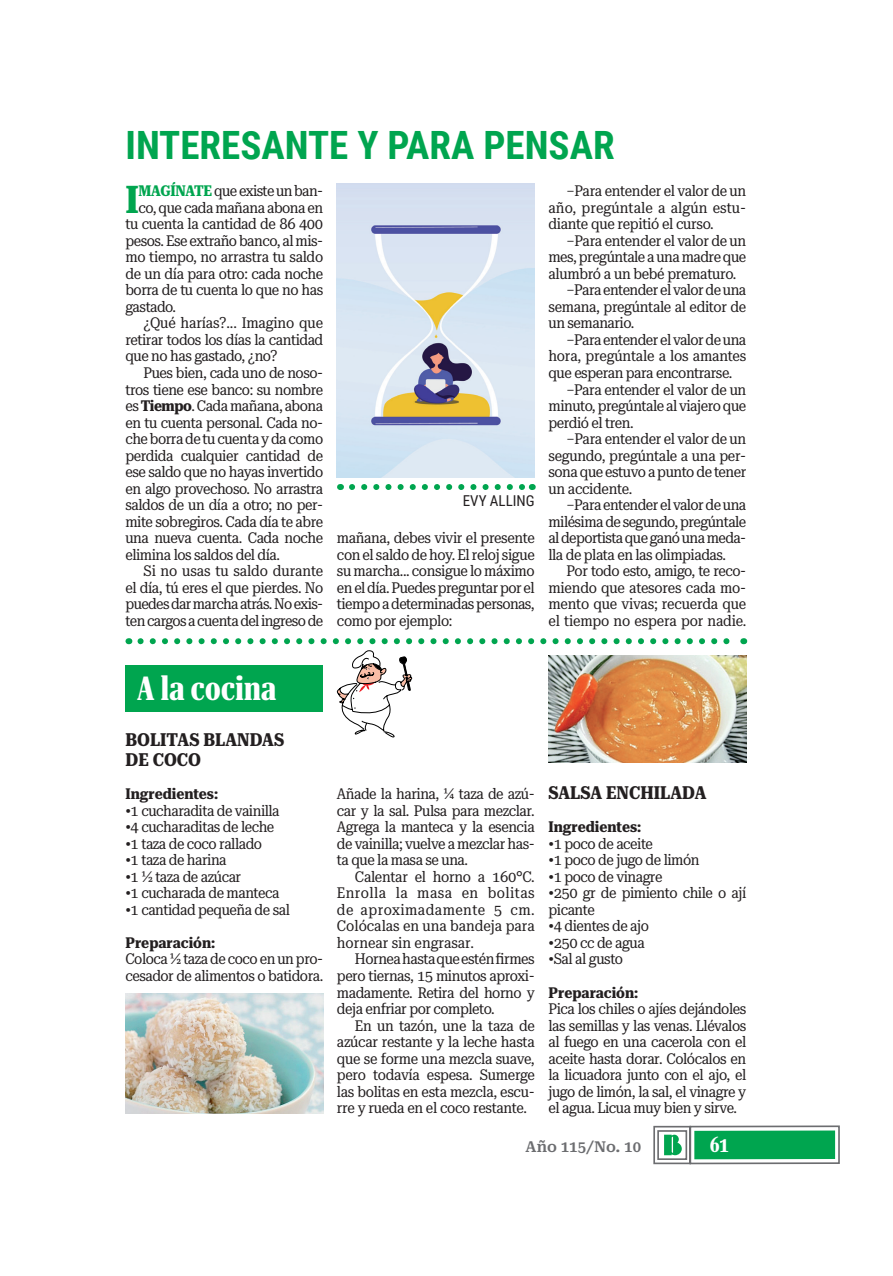
<style>
.page{position:relative;width:893px;height:1276px;background:#fff}
.page>*{position:absolute;margin:0;border:0;box-sizing:border-box;transform-origin:0 0}
.t1{font:700 39px "Roboto Condensed";color:#00a54f}
.t2{font:700 38.25px "Roboto Serif 28 pt Condensed";color:#00a54f}
.t3{font:700 ultra-condensed 33px "Roboto Serif 120 pt";letter-spacing:.01em;color:#fff}
.t4{font:700 ultra-condensed 21px "Roboto Serif 120 pt";color:#fff}
.t5{font:700 18px/20.7px "Roboto Serif 28 pt Condensed";color:#231f20}
.t6{font:15px/16.5px "Roboto Serif 28 pt Condensed";letter-spacing:-.03em;color:#231f20;text-align:justify}
.t7{font:700 15px "Roboto Serif 28 pt Condensed";color:#231f20}
.t8{font:15px "Roboto Serif 28 pt Condensed";letter-spacing:-.01em;color:#231f20}
.t9{font:15px "Roboto Serif 28 pt Condensed";letter-spacing:-.005em;color:#231f20}
.t10{font:600 15px "Roboto Serif";color:#6c6d70}
.t11{font:15px "Roboto Condensed";color:#231f20}
.s1{font-weight:700;color:#00a54f}
.s2{font-weight:700}
</style>
<div class="page">
<svg style="left:653px;top:1125px;width:187px;height:40px"></svg>
<div style="left:694px;top:1130px;width:141px;height:29px;background:#00a54f"></div>
<img style="left:125px;top:993px;width:198px;height:120px">
<svg style="left:336px;top:650px;width:76px;height:87px"></svg>
<div style="left:125px;top:665px;width:198px;height:47px;background:#00a54f"></div>
<svg style="left:140px;top:638px;width:590px;height:6px"></svg>
<img style="left:548px;top:656px;width:198px;height:106px">
<img style="left:337px;top:184px;width:198px;height:293px">
<svg style="left:352px;top:484px;width:173px;height:6px"></svg>
<h1 class="t1" style="left:125px;top:123px;width:491px">INTERESANTE Y PARA PENSAR</h1>
<h2 class="t2" style="left:125px;top:177px;width:15px">I</h2>
<p class="t6" style="left:139px;top:183px;width:186px"><span class="s1">MAGÍNATE</span> que existe un ban-</p>
<p class="t6" style="left:548px;top:183px;width:199px;text-indent:18px">–Para entender el valor de un año, pregúntale a algún estu&shy;diante que repitió el curso.</p>
<p class="t6" style="left:566px;top:232px;width:181px">–Para entender el valor de un</p>
<p class="t6" style="left:548px;top:249px;width:199px">mes, pregúntale a una madre que</p>
<p class="t6" style="left:548px;top:265px;width:189px">alumbró a un bebé prematuro.</p>
<p class="t6" style="left:566px;top:282px;width:181px">–Para entender el valor de una</p>
<p class="t6" style="left:548px;top:298px;width:199px">semana, pregúntale al editor de</p>
<p class="t6" style="left:548px;top:315px;width:87px">un semanario.</p>
<p class="t6" style="left:566px;top:331px;width:181px">–Para entender el valor de una</p>
<p class="t6" style="left:548px;top:348px;width:199px">hora, pregúntale a los amantes</p>
<p class="t6" style="left:548px;top:365px;width:185px">que esperan para encontrarse.</p>
<p class="t6" style="left:566px;top:381px;width:181px">–Para entender el valor de un</p>
<p class="t6" style="left:548px;top:398px;width:199px">minuto, pregúntale al viajero que</p>
<p class="t6" style="left:548px;top:414px;width:87px">perdió el tren.</p>
<p class="t6" style="left:566px;top:431px;width:181px">–Para entender el valor de un</p>
<p class="t6" style="left:548px;top:447px;width:199px">segundo, pregúntale a una per-</p>
<p class="t6" style="left:548px;top:464px;width:199px">sona que estuvo a punto de tener</p>
<p class="t6" style="left:548px;top:480px;width:85px">un accidente.</p>
<p class="t6" style="left:566px;top:497px;width:181px">–Para entender el valor de una</p>
<p class="t6" style="left:548px;top:513px;width:199px">milésima de segundo, pregúntale</p>
<p class="t6" style="left:548px;top:530px;width:199px">al deportista que ganó una meda-</p>
<p class="t6" style="left:548px;top:546px;width:179px">lla de plata en las olimpiadas.</p>
<p class="t6" style="left:566px;top:563px;width:181px">Por todo esto, amigo, te reco-</p>
<p class="t6" style="left:548px;top:579px;width:199px">miendo que atesores cada mo-</p>
<p class="t6" style="left:548px;top:596px;width:199px">mento que vivas; recuerda que</p>
<p class="t6" style="left:548px;top:612px;width:199px">el tiempo no espera por nadie.</p>
<p class="t6" style="left:139px;top:199px;width:186px">co, que cada mañana abona en</p>
<p class="t6" style="left:125px;top:216px;width:199px">tu cuenta la cantidad de 86 400</p>
<p class="t6" style="left:125px;top:232px;width:199px">pesos. Ese extraño banco, al mis-</p>
<p class="t6" style="left:125px;top:249px;width:199px">mo tiempo, no arrastra tu saldo</p>
<p class="t6" style="left:125px;top:265px;width:199px">de un día para otro: cada noche</p>
<p class="t6" style="left:125px;top:282px;width:199px">borra de tu cuenta lo que no has</p>
<p class="t6" style="left:125px;top:298px;width:52px">gastado.</p>
<p class="t8" style="left:143px;top:314px;width:181px">¿Qué harías?... Imagino que</p>
<p class="t6" style="left:125px;top:331px;width:199px">retirar todos los días la cantidad</p>
<p class="t6" style="left:125px;top:348px;width:154px">que no has gastado, ¿no?</p>
<p class="t6" style="left:143px;top:365px;width:181px">Pues bien, cada uno de noso-</p>
<p class="t6" style="left:125px;top:381px;width:199px">tros tiene ese banco: su nombre</p>
<p class="t6" style="left:125px;top:398px;width:199px">es <span class="s2">Tiempo</span>. Cada mañana, abona</p>
<p class="t6" style="left:125px;top:414px;width:199px">en tu cuenta personal. Cada no-</p>
<p class="t6" style="left:125px;top:431px;width:199px">che borra de tu cuenta y da como</p>
<p class="t6" style="left:125px;top:447px;width:199px">perdida cualquier cantidad de</p>
<p class="t6" style="left:125px;top:464px;width:199px">ese saldo que no hayas invertido</p>
<p class="t6" style="left:125px;top:480px;width:199px">en algo provechoso. No arrastra</p>
<p class="t6" style="left:125px;top:497px;width:199px">saldos de un día a otro; no per-</p>
<p class="t6" style="left:125px;top:513px;width:199px">mite sobregiros. Cada día te abre</p>
<p class="t6" style="left:125px;top:530px;width:199px">una nueva cuenta. Cada noche</p>
<p class="t6" style="left:125px;top:546px;width:156px">elimina los saldos del día.</p>
<p class="t9" style="left:143px;top:562px;width:181px">Si no usas tu saldo durante</p>
<p class="t6" style="left:125px;top:579px;width:199px">el día, tú eres el que pierdes. No</p>
<p class="t6" style="left:125px;top:596px;width:199px">puedes dar marcha atrás. No exis-</p>
<p class="t6" style="left:125px;top:612px;width:199px">ten cargos a cuenta del ingreso de</p>
<p class="t11" style="left:463px;top:492px;width:73px">EVY ALLING</p>
<p class="t6" style="left:337px;top:530px;width:199px">mañana, debes vivir el presente con el saldo de hoy. El reloj sigue su marcha... consigue lo máximo en el día. Puedes preguntar por el tiempo a determinadas personas, como por ejemplo:</p>
<h3 class="t3" style="left:137px;top:669px;width:141px">A la cocina</h3>
<p class="t5" style="left:125px;top:729px;width:160px">BOLITAS BLANDAS<br>DE COCO</p>
<p class="t7" style="left:125px;top:785px;width:94px">Ingredientes:</p>
<p class="t6" style="left:125px;top:802px;width:156px">•1 cucharadita de vainilla</p>
<p class="t6" style="left:125px;top:819px;width:150px">•4 cucharaditas de leche</p>
<p class="t6" style="left:125px;top:835px;width:138px">•1 taza de coco rallado</p>
<p class="t6" style="left:125px;top:852px;width:103px">•1 taza de harina</p>
<p class="t6" style="left:125px;top:868px;width:117px">•1 ½ taza de azúcar</p>
<p class="t6" style="left:125px;top:885px;width:155px">•1 cucharada de manteca</p>
<p class="t6" style="left:125px;top:901px;width:166px">•1 cantidad pequeña de sal</p>
<p class="t7" style="left:125px;top:934px;width:91px">Preparación:</p>
<p class="t6" style="left:125px;top:951px;width:199px">Coloca ½ taza de coco en un pro&shy;cesador de alimentos o batidora.</p>
<p class="t6" style="left:337px;top:786px;width:199px">Añade la harina, ¼ taza de azú&shy;car y la sal. Pulsa para mezclar.<br>Agrega la manteca y la esencia de vainilla; vuelve a mezclar has&shy;ta que la masa se una.</p>
<p class="t6" style="left:337px;top:868px;width:199px;text-indent:18px">Calentar el horno a 160°C.<br>Enrolla la masa en bolitas de aproximadamente 5 cm.<br>Colócalas en una bandeja para hornear sin engrasar.</p>
<p class="t6" style="left:337px;top:951px;width:199px;text-indent:18px">Hornea hasta que estén firmes pero tiernas, 15 minutos aproxi&shy;madamente. Retira del horno y deja enfriar por completo.</p>
<p class="t6" style="left:337px;top:1017px;width:199px;text-indent:18px">En un tazón, une la taza de azúcar restante y la leche hasta que se forme una mezcla suave, pero todavía espesa. Sumerge las bolitas en esta mezcla, escu&shy;rre y rueda en el coco restante.</p>
<p class="t5" style="left:548px;top:783px;width:159px">SALSA ENCHILADA</p>
<p class="t7" style="left:548px;top:818px;width:94px">Ingredientes:</p>
<p class="t6" style="left:548px;top:835px;width:106px">•1 poco de aceite</p>
<p class="t6" style="left:548px;top:852px;width:153px">•1 poco de jugo de limón</p>
<p class="t6" style="left:548px;top:868px;width:116px">•1 poco de vinagre</p>
<p class="t6" style="left:548px;top:885px;width:199px">•250 gr de pimiento chile o ají picante</p>
<p class="t6" style="left:548px;top:918px;width:102px">•4 dientes de ajo</p>
<p class="t6" style="left:548px;top:934px;width:98px">•250 cc de agua</p>
<p class="t6" style="left:548px;top:951px;width:76px">•Sal al gusto</p>
<p class="t7" style="left:548px;top:983px;width:91px">Preparación:</p>
<p class="t6" style="left:548px;top:1000px;width:199px">Pica los chiles o ajíes dejándoles las semillas y las venas. Llévalos al fuego en una cacerola con el aceite hasta dorar. Colócalos en la licuadora junto con el ajo, el jugo de limón, la sal, el vinagre y el agua. Licua muy bien y sirve.</p>
<p class="t10" style="left:526px;top:1138px;width:117px">Año 115/No. 10</p>
<h3 class="t4" style="left:710px;top:1132px;width:20px">61</h3>
</div>
